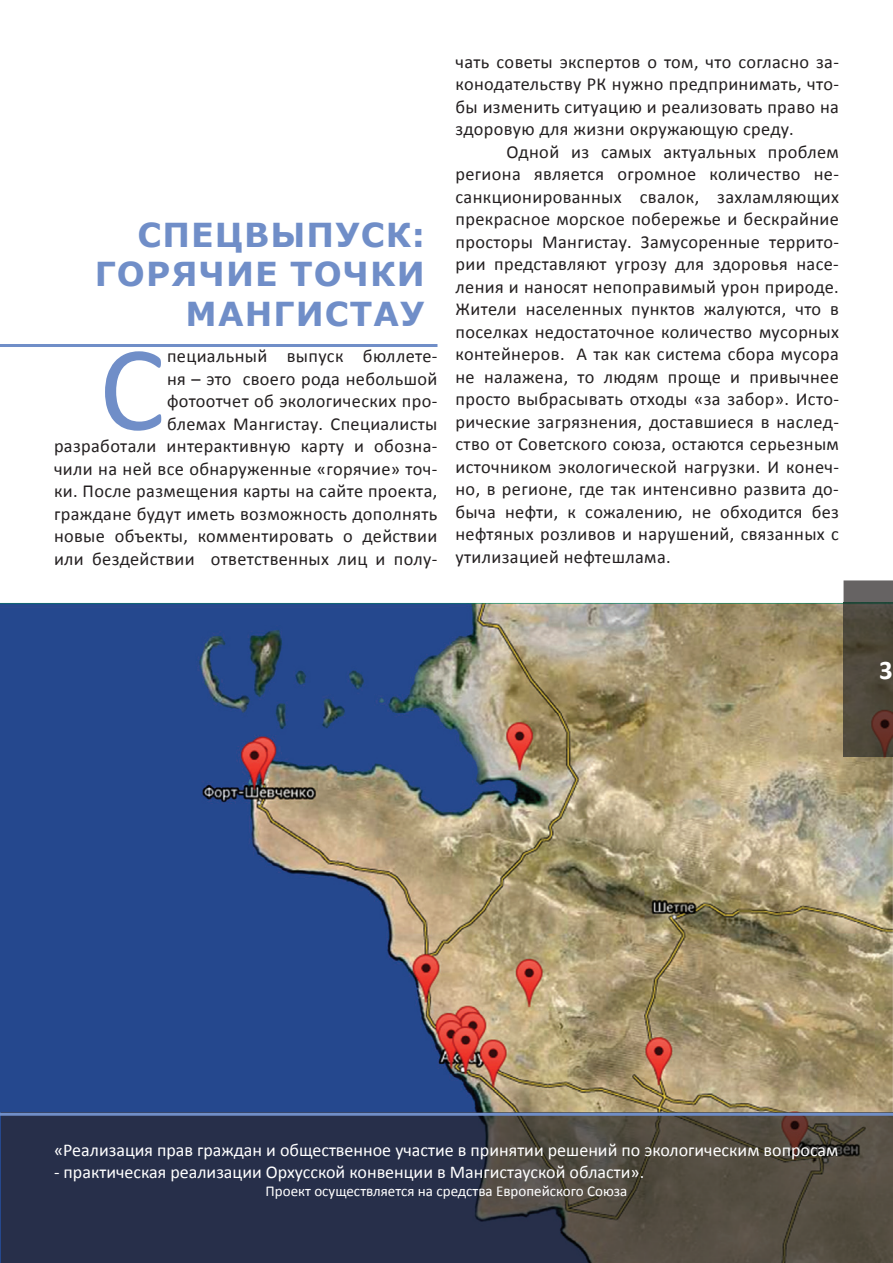
<style>
.page{position:relative;width:893px;height:1263px;background:#fff}
.page>*{position:absolute;margin:0;border:0;box-sizing:border-box;transform-origin:0 0}
.t1{font:122.55px "Calibri";color:#708ec8}
.t2{font:700 33px/39.6px "Verdana";letter-spacing:.035em;color:#708ec8;text-align:right}
.t3{font:700 27px "Calibri";color:#fff}
.t4{font:18.3px/22.5px "Calibri";letter-spacing:.02em;color:#231f20;text-align:justify}
.t5{font:18px "Calibri";color:#fff}
.t6{font:15px "Calibri";color:#fff}
</style>
<div class="page">
<img style="left:0;top:603px;width:893px;height:660px">
<svg style="left:843px;top:580px;width:50px;height:23px"></svg>
<img style="left:843px;top:603px;width:50px;height:154px">
<img style="left:2px;top:1112px;width:891px;height:151px">
<hr style="left:0;top:1113px;width:893px;height:3px;background:#708ec8">
<hr style="left:0;top:344px;width:437px;height:3px;background:#708ec8">
<h2 class="t2" style="left:95px;top:214px;width:332px">СПЕЦВЫПУСК:<br>ГОРЯЧИЕ ТОЧКИ<br>МАНГИСТАУ</h2>
<p class="t4" style="left:54px;top:344px;width:385px;text-align:right">пециальный выпуск бюллете-<br>ня – это своего рода небольшой<br>фотоотчет об экологических про-<br>блемах Мангистау. Специалисты<br>разработали интерактивную карту и обозна&shy;чили на ней все обнаруженные «горячие» точ&shy;ки. После размещения карты на сайте проекта, граждане будут иметь возможность дополнять новые объекты, комментировать о действии или бездействии ответственных лиц и полу-</p>
<h1 class="t1" style="left:99px;top:304px;width:67px">С</h1>
<p class="t4" style="left:455px;top:50px;width:385px">чать советы экспертов о том, что согласно за&shy;конодательству РК нужно предпринимать, что&shy;бы изменить ситуацию и реализовать право на здоровую для жизни окружающую среду.</p>
<p class="t4" style="left:455px;top:140px;width:385px;text-indent:51px">Одной из самых актуальных проблем региона является огромное количество не&shy;санкционированных свалок, захламляющих прекрасное морское побережье и бескрайние просторы Мангистау. Замусоренные террито&shy;рии представляют угрозу для здоровья насе&shy;ления и наносят непоправимый урон природе.<br>Жители населенных пунктов жалуются, что в поселках недостаточное количество мусорных контейнеров. А так как система сбора мусора не налажена, то людям проще и привычнее просто выбрасывать отходы «за забор». Исто&shy;рические загрязнения, доставшиеся в наслед&shy;ство от Советского союза, остаются серьезным источником экологической нагрузки. И конеч&shy;но, в регионе, где так интенсивно развита до&shy;быча нефти, к сожалению, не обходится без нефтяных розливов и нарушений, связанных с утилизацией нефтешлама.</p>
<h3 class="t3" style="left:879px;top:651px;width:15px">3</h3>
<p class="t5" style="left:54px;top:1138px;width:786px">«Реализация прав граждан и общественное участие в принятии решений по экологическим вопросам</p>
<p class="t5" style="left:54px;top:1159px;width:592px">- практическая реализации Орхусской конвенции в Мангистауской области».</p>
<p class="t6" style="left:266px;top:1180px;width:363px">Проект осуществляется на средства Европейского Союза</p>
</div>
